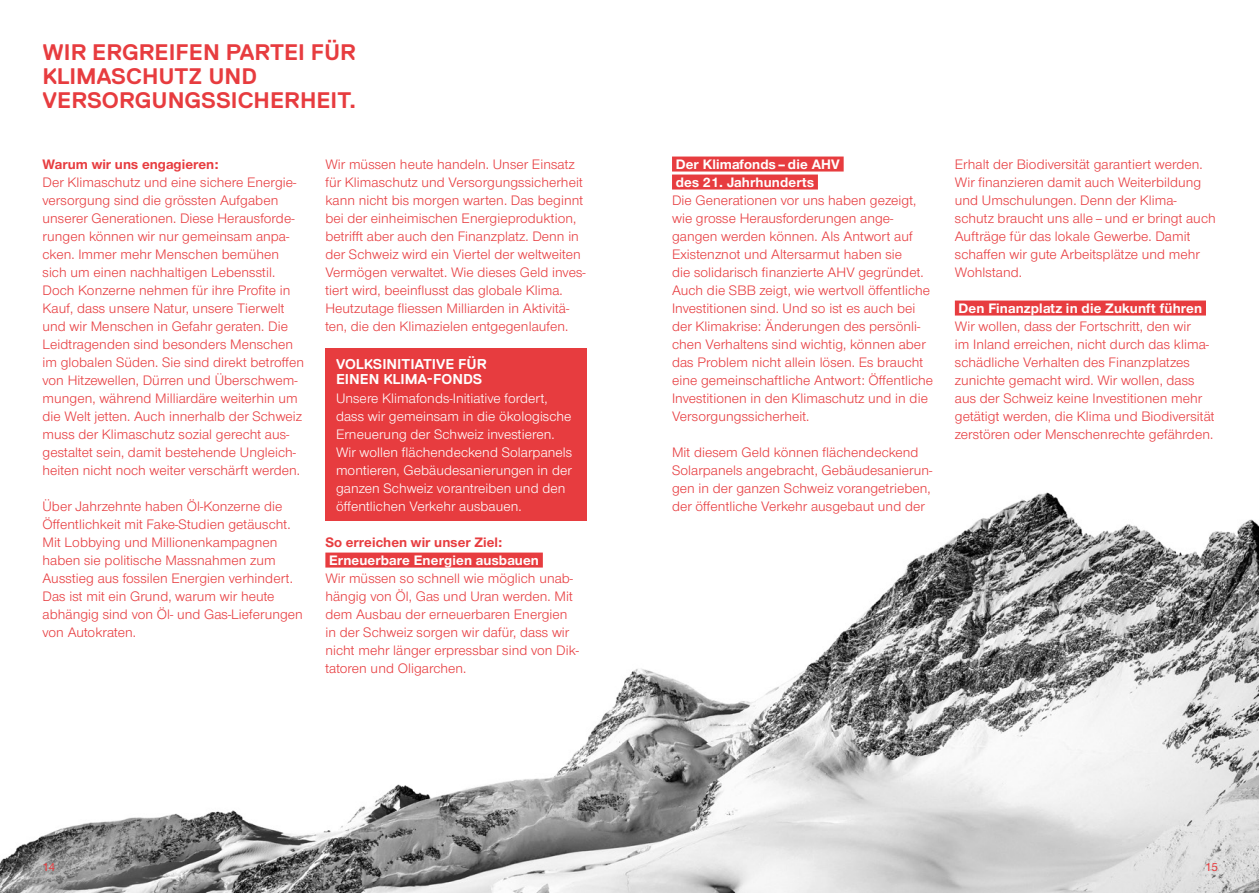
<style>
.page{position:relative;width:1259px;height:893px;background:#fff}
.page>*{position:absolute;margin:0;border:0;box-sizing:border-box;transform-origin:0 0}
.t1{font:700 22.5px/24px "Replica";color:#e73c3f}
.t2{font:14.25px/18px "Nimbus San Nov";letter-spacing:.005em;color:#e73c3f}
.t3{font:14.25px/18px "Nimbus San Nov";letter-spacing:.005em;color:#fff}
.t4{font:700 14.25px/18px "Nimbus San Nov";letter-spacing:.01em;color:#fff}
.t5{font:700 14.25px "Nimbus San Nov";letter-spacing:.005em;color:#e73c3f}
.t6{font:700 14.25px/15px "Replica";color:#fff}
.t7{font:500 12px "Nimbus San Nov";color:#e73c3f}
</style>
<div class="page">
<img style="left:2px;top:492px;width:1255px;height:399px">
<div style="left:325px;top:349px;width:262px;height:172px;background:#e73c3f"></div>
<div style="left:325px;top:553px;width:218px;height:15px;background:#e73c3f"></div>
<div style="left:672px;top:157px;width:171px;height:15px;background:#e73c3f"></div>
<div style="left:672px;top:175px;width:146px;height:15px;background:#e73c3f"></div>
<div style="left:955px;top:301px;width:251px;height:15px;background:#e73c3f"></div>
<hr style="left:629px;top:0;width:1px;height:893px;background:#2f2912">
<h1 class="t1" style="left:43px;top:41px;width:315px">WIR ERGREIFEN PARTEI FÜR<br>KLIMASCHUTZ UND<br>VERSORGUNGSSICHERHEIT.</h1>
<p class="t5" style="left:43px;top:155px;width:178px">Warum wir uns engagieren:</p>
<p class="t2" style="left:43px;top:173px;width:263px">Der Klimaschutz und eine sichere Energie&shy;versorgung sind die grössten Aufgaben unserer Generationen. Diese Herausforde&shy;rungen können wir nur gemeinsam anpa&shy;cken. Immer mehr Menschen bemühen sich um einen nachhaltigen Lebensstil.<br>Doch Konzerne nehmen für ihre Profite in Kauf, dass unsere Natur, unsere Tierwelt und wir Menschen in Gefahr geraten. Die Leidtragenden sind besonders Menschen im globalen Süden. Sie sind direkt betroffen von Hitzewellen, Dürren und Überschwem&shy;mungen, während Milliardäre weiterhin um die Welt jetten. Auch innerhalb der Schweiz muss der Klimaschutz sozial gerecht aus&shy;gestaltet sein, damit bestehende Ungleich&shy;heiten nicht noch weiter verschärft werden.</p>
<p class="t2" style="left:43px;top:497px;width:262px">Über Jahrzehnte haben Öl-Konzerne die Öffentlichkeit mit Fake-Studien getäuscht.<br>Mit Lobbying und Millionenkampagnen haben sie politische Massnahmen zum Ausstieg aus fossilen Energien verhindert.<br>Das ist mit ein Grund, warum wir heute abhängig sind von Öl- und Gas-Lieferungen von Autokraten.</p>
<p class="t2" style="left:325px;top:155px;width:262px">Wir müssen heute handeln. Unser Einsatz für Klimaschutz und Versorgungssicherheit kann nicht bis morgen warten. Das beginnt bei der einheimischen Energieproduktion, betrifft aber auch den Finanzplatz. Denn in der Schweiz wird ein Viertel der weltweiten Vermögen verwaltet. Wie dieses Geld inves&shy;tiert wird, beeinflusst das globale Klima.<br>Heutzutage fliessen Milliarden in Aktivitä&shy;ten, die den Klimazielen entgegenlaufen.</p>
<p class="t6" style="left:336px;top:356px;width:152px">VOLKSINITIATIVE FÜR<br>EINEN KLIMA-FONDS</p>
<p class="t3" style="left:336px;top:389px;width:238px">Unsere Klimafonds-Initiative fordert, dass wir gemeinsam in die ökologische Erneuerung der Schweiz investieren.<br>Wir wollen flächendeckend Solarpanels montieren, Gebäudesanierungen in der ganzen Schweiz vorantreiben und den öffentlichen Verkehr ausbauen.</p>
<p class="t5" style="left:325px;top:533px;width:178px">So erreichen wir unser Ziel:</p>
<p class="t4" style="left:329px;top:551px;width:211px">Erneuerbare Energien ausbauen</p>
<p class="t2" style="left:325px;top:569px;width:255px">Wir müssen so schnell wie möglich unab&shy;hängig von Öl, Gas und Uran werden. Mit dem Ausbau der erneuerbaren Energien in der Schweiz sorgen wir dafür, dass wir nicht mehr länger erpressbar sind von Dik&shy;tatoren und Oligarchen.</p>
<p class="t4" style="left:676px;top:155px;width:166px">Der Klimafonds –die AHV des 21. Jahrhunderts</p>
<p class="t2" style="left:672px;top:191px;width:263px">Die Generationen vor uns haben gezeigt, wie grosse Herausforderungen ange&shy;gangen werden können. Als Antwort auf Existenznot und Altersarmut haben sie<br>die solidarisch finanzierte AHV gegründet.<br>Auch die SBB zeigt, wie wertvoll öffentliche Investitionen sind. Und so ist es auch bei der Klimakrise: Änderungen des persönli&shy;chen Verhaltens sind wichtig, können aber das Problem nicht allein lösen. Es braucht eine gemeinschaftliche Antwort: Öffentliche Investitionen in den Klimaschutz und in die Versorgungssicherheit.</p>
<p class="t2" style="left:672px;top:443px;width:262px">Mit diesem Geld können flächendeckend Solarpanels angebracht, Gebäudesanierun&shy;gen in der ganzen Schweiz vorangetrieben, der öffentliche Verkehr ausgebaut und der</p>
<p class="t2" style="left:955px;top:155px;width:262px">Erhalt der Biodiversität garantiert werden.<br>Wir finanzieren damit auch Weiterbildung und Umschulungen. Denn der Klima&shy;schutz braucht uns alle–und er bringt auch Aufträge für das lokale Gewerbe. Damit schaffen wir gute Arbeitsplätze und mehr Wohlstand.</p>
<p class="t4" style="left:958px;top:299px;width:245px">Den Finanzplatz in die Zukunft führen</p>
<p class="t2" style="left:955px;top:317px;width:261px">Wir wollen, dass der Fortschritt, den wir<br>im Inland erreichen, nicht durch das klima&shy;schädliche Verhalten des Finanzplatzes zunichte gemacht wird. Wir wollen, dass aus der Schweiz keine Investitionen mehr getätigt werden, die Klima und Biodiversität zerstören oder Menschenrechte gefährden.</p>
<p class="t7" style="left:43px;top:859px;width:14px">14</p>
<p class="t7" style="left:1205px;top:859px;width:14px">15</p>
</div>
